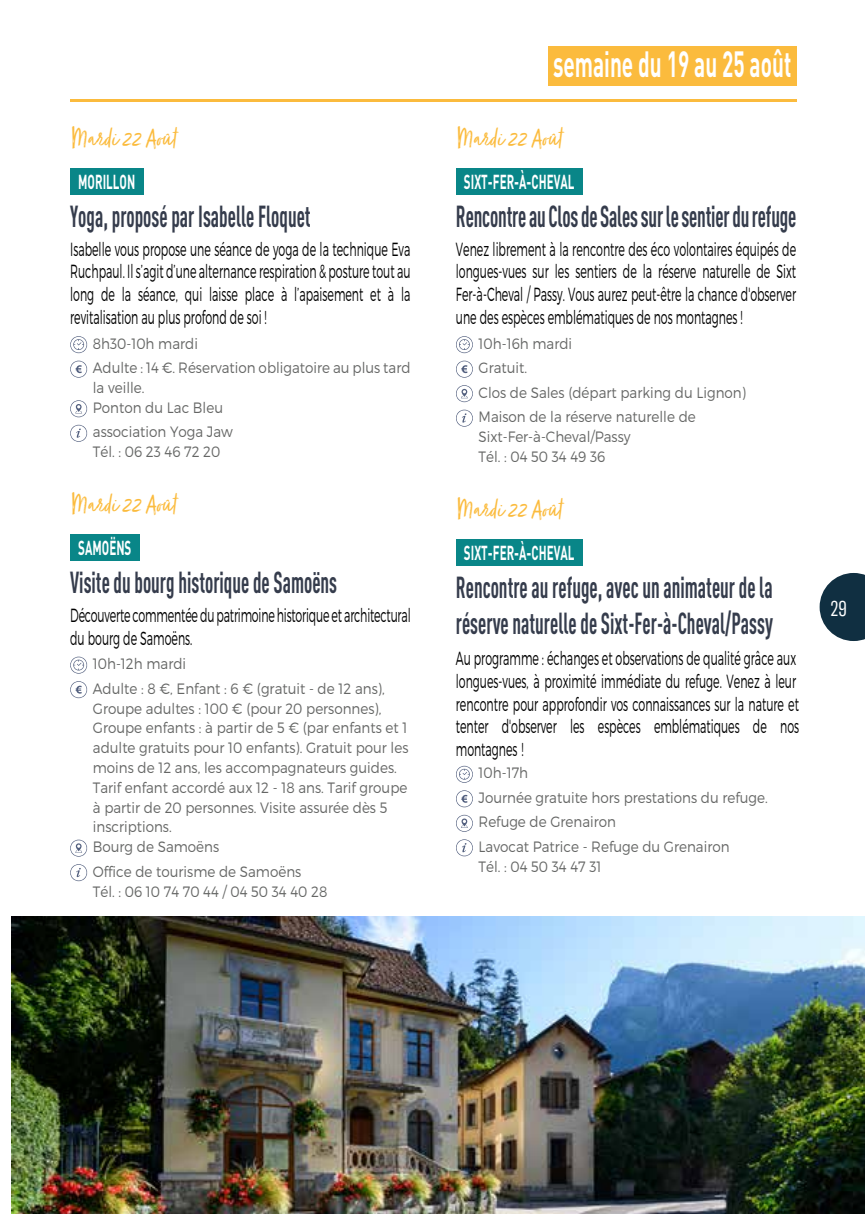
<style>
.page{position:relative;width:865px;height:1214px;background:#fff}
.page>*{position:absolute;margin:0;border:0;box-sizing:border-box;transform-origin:0 0}
.t1{font:700 36px "DINOT";color:#fff;scale:.58 1}
.t2{font:700 condensed 30px/36px "DINOT";color:#353c4c;scale:.69 1}
.t3{font:300 28px "Zooja Light W00";color:#fbbb3d}
.t4{font:22px "Antarctican Headline";color:#fff}
.t5{font:700 20px "DINOT";color:#fff;scale:.58 1}
.t6{font:300 19px/22.8px "Montserrat";color:#000;text-align:justify;scale:.58 1}
.t7{font:300 15px/19.8px "Montserrat";color:#656665;scale:.9 1}
</style>
<div class="page">
<svg style="left:819px;top:573px;width:46px;height:68px"></svg>
<div style="left:70px;top:168px;width:73px;height:27px;background:#098688"></div>
<svg style="left:70px;top:336px;width:17px;height:17px"></svg>
<svg style="left:70px;top:360px;width:17px;height:17px"></svg>
<svg style="left:70px;top:400px;width:17px;height:17px"></svg>
<svg style="left:70px;top:425px;width:17px;height:17px"></svg>
<div style="left:70px;top:534px;width:69px;height:27px;background:#098688"></div>
<svg style="left:70px;top:656px;width:17px;height:17px"></svg>
<svg style="left:70px;top:681px;width:17px;height:17px"></svg>
<svg style="left:70px;top:839px;width:17px;height:17px"></svg>
<svg style="left:70px;top:864px;width:17px;height:17px"></svg>
<div style="left:456px;top:168px;width:126px;height:27px;background:#098688"></div>
<svg style="left:456px;top:336px;width:17px;height:17px"></svg>
<svg style="left:456px;top:360px;width:17px;height:17px"></svg>
<svg style="left:456px;top:385px;width:17px;height:17px"></svg>
<svg style="left:456px;top:409px;width:17px;height:17px"></svg>
<div style="left:456px;top:538px;width:126px;height:27px;background:#098688"></div>
<svg style="left:456px;top:765px;width:17px;height:17px"></svg>
<svg style="left:456px;top:790px;width:17px;height:17px"></svg>
<svg style="left:456px;top:814px;width:17px;height:17px"></svg>
<svg style="left:456px;top:839px;width:17px;height:17px"></svg>
<div style="left:548px;top:46px;width:248px;height:40px;background:#fbbb3d"></div>
<hr style="left:70px;top:100px;width:726px;height:2px;background:#fbbb3d">
<img style="left:11px;top:916px;width:854px;height:297px">
<h3 class="t3" style="left:70px;top:123px;width:107px">Mardi 22 Août</h3>
<h3 class="t5" style="left:78px;top:169px;width:100px">MORILLON</h3>
<h2 class="t2" style="left:70px;top:198px;width:350px">Yoga, proposé par Isabelle Floquet</h2>
<p class="t6" style="left:70px;top:237px;width:588px">Isabelle vous propose une séance de yoga de la technique Eva Ruchpaul. Il s’agit d’une alternance respiration &amp; posture tout au long de la séance, qui laisse place à l’apaisement et à la revitalisation au plus profond de soi !</p>
<p class="t7" style="left:93px;top:331px;width:354px;line-height:24.4px">8h30-10h mardi<br>Adulte : 14 €. Réservation obligatoire au plus tard</p>
<p class="t7" style="left:93px;top:377px;width:146px">la veille.<br>Ponton du Lac Bleu</p>
<p class="t7" style="left:93px;top:422px;width:157px">association Yoga Jaw<br>Tél. : 06 23 46 72 20</p>
<h3 class="t3" style="left:70px;top:489px;width:107px">Mardi 22 Août</h3>
<h3 class="t5" style="left:78px;top:534px;width:93px">SAMOËNS</h3>
<h2 class="t2" style="left:70px;top:564px;width:388px">Visite du bourg historique de Samoëns</h2>
<p class="t6" style="left:70px;top:603px;width:588px">Découverte commentée du patrimoine historique et architectural du bourg de Samoëns.</p>
<p class="t7" style="left:93px;top:651px;width:326px;line-height:24.4px">10h-12h mardi<br>Adulte : 8 €, Enfant : 6 € (gratuit - de 12 ans),</p>
<p class="t7" style="left:93px;top:698px;width:352px">Groupe adultes : 100 € (pour 20 personnes), Groupe enfants : à partir de 5 € (par enfants et 1 adulte gratuits pour 10 enfants). Gratuit pour les moins de 12 ans, les accompagnateurs guides.<br>Tarif enfant accordé aux 12 - 18 ans. Tarif groupe à partir de 20 personnes. Visite assurée dès 5 inscriptions.<br>Bourg de Samoëns</p>
<p class="t7" style="left:93px;top:861px;width:262px">Office de tourisme de Samoëns<br>Tél. : 06 10 74 70 44 / 04 50 34 40 28</p>
<h1 class="t1" style="left:553px;top:40px;width:412px">semaine du 19 au 25 août</h1>
<h3 class="t3" style="left:456px;top:123px;width:107px">Mardi 22 Août</h3>
<h3 class="t5" style="left:464px;top:169px;width:192px">SIXT-FER-À-CHEVAL</h3>
<h2 class="t2" style="left:456px;top:198px;width:495px">Rencontre au Clos de Sales sur le sentier du refuge</h2>
<p class="t6" style="left:456px;top:237px;width:588px">Venez librement à la rencontre des éco volontaires équipés de longues-vues sur les sentiers de la réserve naturelle de Sixt Fer-à-Cheval / Passy. Vous aurez peut-être la chance d'observer une des espèces emblématiques de nos montagnes !</p>
<p class="t7" style="left:478px;top:331px;width:299px;line-height:24.4px">10h-16h mardi<br>Gratuit.<br>Clos de Sales (départ parking du Lignon)<br>Maison de la réserve naturelle de</p>
<p class="t7" style="left:478px;top:426px;width:170px">Sixt-Fer-à-Cheval/Passy<br>Tél. : 04 50 34 49 36</p>
<h3 class="t3" style="left:456px;top:494px;width:107px">Mardi 22 Août</h3>
<h3 class="t5" style="left:464px;top:539px;width:192px">SIXT-FER-À-CHEVAL</h3>
<h2 class="t2" style="left:456px;top:569px;width:461px">Rencontre au refuge, avec un animateur de la réserve naturelle de Sixt-Fer-à-Cheval/Passy</h2>
<p class="t6" style="left:456px;top:647px;width:593px;text-align:left">Au programme : échanges et observations de qualité grâce aux longues-vues, à proximité immédiate du refuge. Venez à leur rencontre pour approfondir vos connaissances sur la nature et tenter d'observer les espèces emblématiques de nos montagnes !</p>
<p class="t7" style="left:478px;top:760px;width:323px;line-height:24.4px">10h-17h<br>Journée gratuite hors prestations du refuge.<br>Refuge de Grenairon<br>Lavocat Patrice - Refuge du Grenairon</p>
<p class="t7" style="left:478px;top:856px;width:138px">Tél. : 04 50 34 47 31</p>
<h3 class="t4" style="left:831px;top:593px;width:17px">29</h3>
</div>
